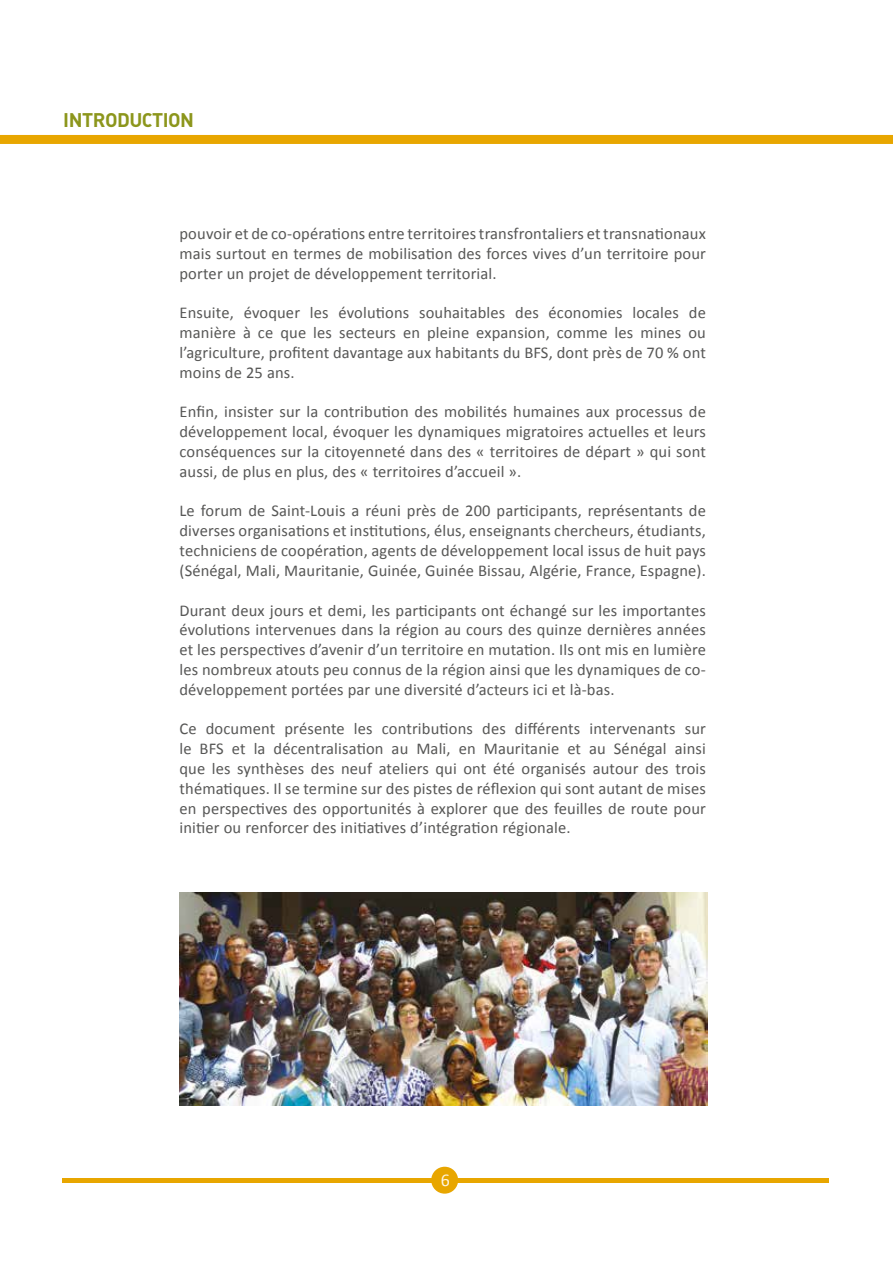
<style>
.page{position:relative;width:893px;height:1263px;background:#fff}
.page>*{position:absolute;margin:0;border:0;box-sizing:border-box;transform-origin:0 0}
.t1{font:19.5px "DIN Bold Alternate";letter-spacing:-.025em;color:#8c961c}
.t2{font:18px "Calibri";color:#fff}
.t3{font:16.5px/19.8px "Calibri";letter-spacing:.01em;color:#575756;text-align:justify}
</style>
<div class="page">
<img style="left:179px;top:892px;width:528px;height:214px">
<div style="left:0;top:135px;width:893px;height:9px;background:#e8a600"></div>
<hr style="left:63px;top:1178px;width:830px;height:4px;background:#e8a600">
<div style="left:431px;top:1167px;width:27px;height:27px;background:#e8a600;border-radius:50%"></div>
<div style="left:829px;top:1167px;width:64px;height:96px;background:#fff"></div>
<p class="t1" style="left:63px;top:107px;width:132px">INTRODUCTION</p>
<p class="t3" style="left:179px;top:223px;width:528px">pouvoir et de co-opérations entre territoires transfrontaliers et transnationaux mais surtout en termes de mobilisation des forces vives d’un territoire pour porter un projet de développement territorial.</p>
<p class="t3" style="left:179px;top:302px;width:528px">Ensuite, évoquer les évolutions souhaitables des économies locales de manière à ce que les secteurs en pleine expansion, comme les mines ou l’agriculture, profitent davantage aux habitants du BFS, dont près de 70 % ont moins de 25 ans.</p>
<p class="t3" style="left:179px;top:401px;width:528px">Enfin, insister sur la contribution des mobilités humaines aux processus de développement local, évoquer les dynamiques migratoires actuelles et leurs conséquences sur la citoyenneté dans des « territoires de départ » qui sont aussi, de plus en plus, des « territoires d’accueil ».</p>
<p class="t3" style="left:179px;top:500px;width:528px">Le forum de Saint-Louis a réuni près de 200 participants, représentants de diverses organisations et institutions, élus, enseignants chercheurs, étudiants, techniciens de coopération, agents de développement local issus de huit pays (Sénégal, Mali, Mauritanie, Guinée, Guinée Bissau, Algérie, France, Espagne).</p>
<p class="t3" style="left:179px;top:599px;width:528px">Durant deux jours et demi, les participants ont échangé sur les importantes évolutions intervenues dans la région au cours des quinze dernières années et les perspectives d’avenir d’un territoire en mutation. Ils ont mis en lumière les nombreux atouts peu connus de la région ainsi que les dynamiques de co&shy;développement portées par une diversité d’acteurs ici et là-bas.</p>
<p class="t3" style="left:179px;top:718px;width:528px">Ce document présente les contributions des différents intervenants sur le BFS et la décentralisation au Mali, en Mauritanie et au Sénégal ainsi que les synthèses des neuf ateliers qui ont été organisés autour des trois thématiques. Il se termine sur des pistes de réflexion qui sont autant de mises en perspectives des opportunités à explorer que des feuilles de route pour initier ou renforcer des initiatives d’intégration régionale.</p>
<p class="t2" style="left:440px;top:1169px;width:11px">6</p>
</div>
